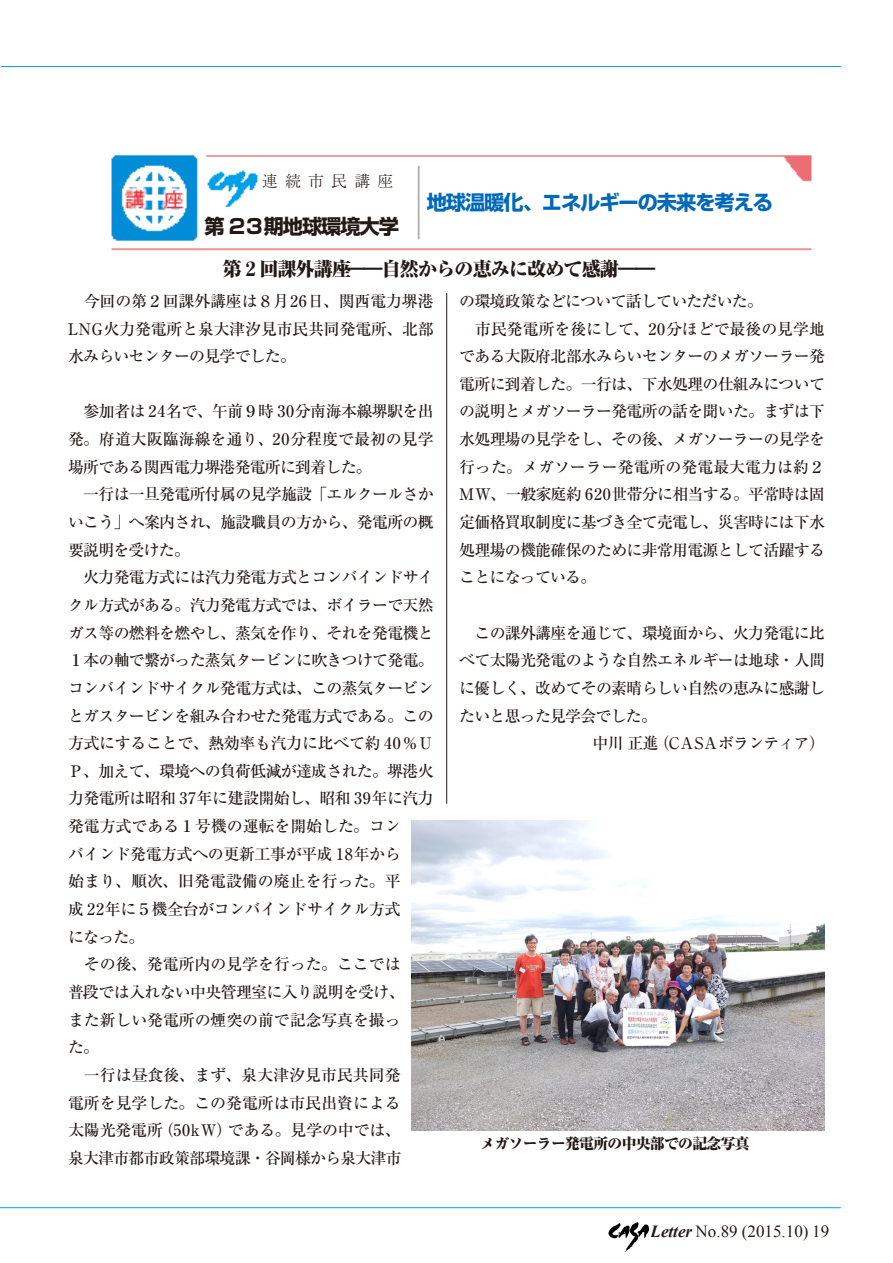
<style>
.page{position:relative;width:893px;height:1263px;background:#fff}
.page>*{position:absolute;margin:0;border:0;box-sizing:border-box;transform-origin:0 0}
.t1{font:700 20.25px "Shin Go Pro";letter-spacing:-.05em;color:#0069b7}
.t2{font:700 20.25px "Shin Go Pro";letter-spacing:-.05em;color:#231916}
.t3{font:800 expanded 19.2px "Ryumin Pro";letter-spacing:-.05em;color:#231916}
.t4{font:16.95px "Times New Roman";color:#231916}
.t5{font:500 15.9px/27.6px "Ryumin Pro";letter-spacing:-.045em;color:#231916;text-align:justify}
.t6{font:500 15.9px/27.6px "Ryumin Pro";letter-spacing:-.005em;color:#231916}
.t7{font:300 15.9px "Ryumin Pro";letter-spacing:.45em;color:#231916}
.t8{font:800 expanded 14.85px "Ryumin Pro";letter-spacing:-.05em;color:#231916}
.s1{font-weight:700;font-style:italic}
</style>
<div class="page">
<hr style="left:0;top:1207px;width:841px;height:1px;background:#00a1e9">
<img style="left:608px;top:1222px;width:41px;height:30px">
<hr style="left:1px;top:66px;width:840px;height:1px;background:#00a1e9">
<img style="left:111px;top:155px;width:701px;height:96px">
<img style="left:411px;top:820px;width:414px;height:310px">
<hr style="left:446px;top:293px;width:1px;height:511px;background:#231916">
<p class="t7" style="left:262px;top:168px;width:133px">連続市民講座</p>
<p class="t2" style="left:205px;top:210px;width:196px">第 23期地球環境大学</p>
<p class="t1" style="left:427px;top:187px;width:348px">地球温暖化、エネルギーの未来を考える</p>
<p class="t3" style="left:223px;top:253px;width:434px">第２回課外講座――自然からの恵みに改めて感謝――</p>
<p class="t5" style="left:68px;top:286px;width:367px">　今回の第２回課外講座は８月26日、関西電力堺港LNG火力発電所と泉大津汐見市民共同発電所、北部水みらいセンターの見学でした。</p>
<p class="t5" style="left:68px;top:397px;width:367px">　参加者は 24名で、午前９時 30分南海本線堺駅を出発。府道大阪臨海線を通り、20分程度で最初の見学場所である関西電力堺港発電所に到着した。</p>
<p class="t5" style="left:68px;top:479px;width:367px">　一行は一旦発電所付属の見学施設「エルクールさかいこう」へ案内され、施設職員の方から、発電所の概要説明を受けた。</p>
<p class="t5" style="left:68px;top:562px;width:367px;text-align:left">　火力発電方式には汽力発電方式とコンバインドサイクル方式がある。汽力発電方式では、ボイラーで天然ガス等の燃料を燃やし、蒸気を作り、それを発電機と<br>１本の軸で繋がった蒸気タービンに吹きつけて発電。コンバインドサイクル発電方式は、この蒸気タービンとガスタービンを組み合わせた発電方式である。この方式にすることで、熱効率も汽力に比べて約 40％Ｕ<br>Ｐ、加えて、環境への負荷低減が達成された。堺港火力発電所は昭和 37年に建設開始し、昭和 39年に汽力発電方式である１号機の運転を開始した。コン<br>バインド発電方式への更新工事が平成 18年から<br>始まり、順次、旧発電設備の廃止を行った。平<br>成 22年に５機全台がコンバインドサイクル方式<br>になった。</p>
<p class="t6" style="left:68px;top:949px;width:338px">　その後、発電所内の見学を行った。ここでは普段では入れない中央管理室に入り説明を受け、また新しい発電所の煙突の前で記念写真を撮った。</p>
<p class="t5" style="left:68px;top:1060px;width:335px">　一行は昼食後、まず、泉大津汐見市民共同発電所を見学した。この発電所は市民出資による太陽光発電所（50kW）である。見学の中では、泉大津市都市政策部環境課・谷岡様から泉大津市</p>
<p class="t5" style="left:459px;top:286px;width:305px">の環境政策などについて話していただいた。</p>
<p class="t5" style="left:459px;top:314px;width:367px">　市民発電所を後にして、20分ほどで最後の見学地である大阪府北部水みらいセンターのメガソーラー発電所に到着した。一行は、下水処理の仕組みについての説明とメガソーラー発電所の話を聞いた。まずは下水処理場の見学をし、その後、メガソーラーの見学を行った。メガソーラー発電所の発電最大電力は約２<br>MW、一般家庭約 620世帯分に相当する。平常時は固定価格買取制度に基づき全て売電し、災害時には下水処理場の機能確保のために非常用電源として活躍することになっている。</p>
<p class="t5" style="left:459px;top:618px;width:367px">　この課外講座を通じて、環境面から、火力発電に比べて太陽光発電のような自然エネルギーは地球・人間に優しく、改めてその素晴らしい自然の恵みに感謝したいと思った見学会でした。</p>
<p class="t5" style="left:593px;top:728px;width:234px">中川 正進（CASAボランティア）</p>
<p class="t8" style="left:480px;top:1131px;width:271px">メガソーラー発電所の中央部での記念写真</p>
<p class="t4" style="left:651px;top:1220px;width:180px"><span class="s1">Letter</span> No.89 (2015.10) 19</p>
</div>
